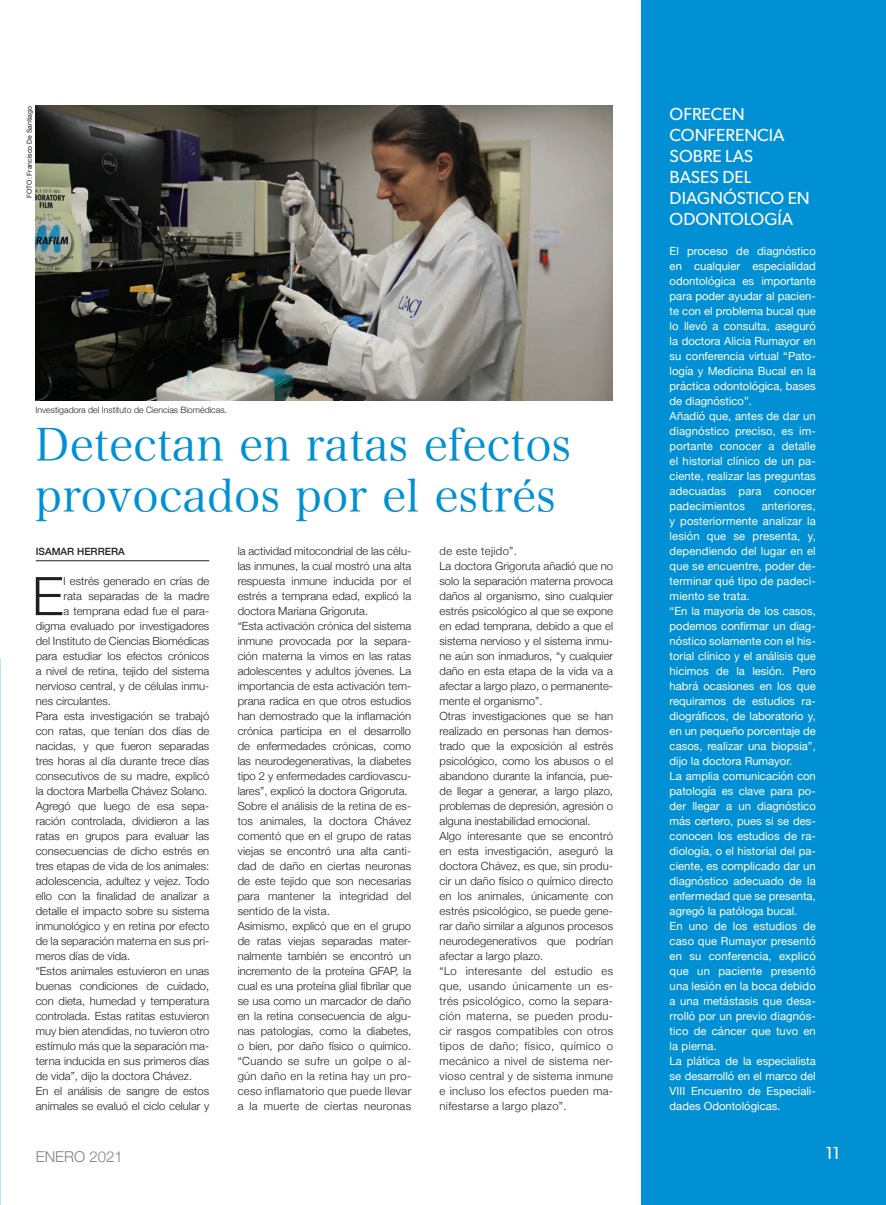
<style>
.page{position:relative;width:886px;height:1205px;background:#fff}
.page>*{position:absolute;margin:0;border:0;box-sizing:border-box;transform-origin:0 0}
.Texto{font:300 53.25px "Helvetica Neue";color:#231f20}
.Cabeza_principal{font:45px "Hira Min Pro N W3";color:#0090d3}
.Cabeza_columna{font:17.5px/21px "Gibson";color:#fff}
.t1{font:300 15px "Helvetica Neue";color:#808285}
.Texto-2{font:300 11.25px/15px "Helvetica Neue";color:#231f20;text-align:justify}
.Texto_color{font:11.25px/15px "Helvetica Neue";color:#fff;text-align:justify}
.Texto-3{font:300 11.25px "Helvetica Neue";letter-spacing:.03em;color:#231f20}
.Firma_nota{font:500 10px "Helvetica Neue";color:#231f20}
.Pie_de_foto{font:300 8.75px "Helvetica Neue";color:#231f20}
.Foto_firma{font:6.88px "Helvetica Neue";color:#231f20}
</style>
<div class="page">
<div style="left:641px;top:0;width:245px;height:1205px;background:#0090d3"></div>
<img style="left:36px;top:106px;width:577px;height:295px">
<hr style="left:36px;top:560px;width:173px;height:1px;background:#231f20">
<p class="Foto_firma" style="left:24px;top:198px;width:93px;rotate:-90deg">FOTO: Francisco De Santiago</p>
<p class="Pie_de_foto" style="left:36px;top:403px;width:193px">Investigadora del Instituto de Ciencias Biomédicas.</p>
<p class="Cabeza_principal" style="left:36px;top:406px;width:537px">Detectan en ratas efectos</p>
<p class="Cabeza_principal" style="left:36px;top:458px;width:522px">provocados por el estrés</p>
<p class="Firma_nota" style="left:36px;top:543px;width:90px">ISAMAR HERRERA</p>
<p class="Texto" style="left:32px;top:553px;width:33px">E</p>
<p class="Texto-2" style="left:64px;top:573px;width:147px">l estrés generado en crías de</p>
<p class="Texto-2" style="left:64px;top:588px;width:147px">rata separadas de la madre</p>
<p class="Texto-2" style="left:64px;top:603px;width:147px">a temprana edad fue el para-</p>
<p class="Texto-2" style="left:36px;top:618px;width:175px">digma evaluado por investigadores</p>
<p class="Texto-2" style="left:36px;top:633px;width:175px">del Instituto de Ciencias Biomédicas</p>
<p class="Texto-2" style="left:36px;top:648px;width:175px">para estudiar los efectos crónicos</p>
<p class="Texto-2" style="left:36px;top:663px;width:175px">a nivel de retina, tejido del sistema</p>
<p class="Texto-2" style="left:36px;top:678px;width:175px">nervioso central, y de células inmu-</p>
<p class="Texto-2" style="left:36px;top:693px;width:77px">nes circulantes.</p>
<p class="Texto-2" style="left:36px;top:708px;width:175px">Para esta investigación se trabajó con ratas, que tenían dos días de nacidas, y que fueron separadas tres horas al día durante trece días consecutivos de su madre, explicó la doctora Marbella Chávez Solano.</p>
<p class="Texto-2" style="left:36px;top:798px;width:175px">Agregó que luego de esa sepa&shy;ración controlada, dividieron a las ratas en grupos para evaluar las consecuencias de dicho estrés en tres etapas de vida de los animales: adolescencia, adultez y vejez. Todo ello con la finalidad de analizar a detalle el impacto sobre su sistema inmunológico y en retina por efecto de la separación materna en sus pri&shy;meros días de vida.</p>
<p class="Texto-2" style="left:36px;top:963px;width:175px">“Estos animales estuvieron en unas buenas condiciones de cuidado, con dieta, humedad y temperatura controlada. Estas ratitas estuvieron muy bien atendidas, no tuvieron otro estímulo más que la separación ma&shy;terna inducida en sus primeros días de vida”, dijo la doctora Chávez.</p>
<p class="Texto-2" style="left:36px;top:1083px;width:175px">En el análisis de sangre de estos animales se evaluó el ciclo celular y</p>
<h3 class="t1" style="left:36px;top:1144px;width:88px">ENERO 2021</h3>
<p class="Texto-2" style="left:238px;top:543px;width:175px">la actividad mitocondrial de las célu&shy;las inmunes, la cual mostró una alta respuesta inmune inducida por el estrés a temprana edad, explicó la doctora Mariana Grigoruta.</p>
<p class="Texto-2" style="left:238px;top:618px;width:175px">“Esta activación crónica del sistema inmune provocada por la separa&shy;ción materna la vimos en las ratas adolescentes y adultos jóvenes. La importancia de esta activación tem&shy;prana radica en que otros estudios han demostrado que la inflamación crónica participa en el desarrollo de enfermedades crónicas, como las neurodegenerativas, la diabetes tipo 2 y enfermedades cardiovascu&shy;lares”, explicó la doctora Grigoruta.</p>
<p class="Texto-2" style="left:238px;top:797px;width:175px">Sobre el análisis de la retina de es&shy;tos animales, la doctora Chávez comentó que en el grupo de ratas viejas se encontró una alta canti&shy;dad de daño en ciertas neuronas de este tejido que son necesarias para mantener la integridad del sentido de la vista.</p>
<p class="Texto-2" style="left:238px;top:917px;width:175px">Asimismo, explicó que en el grupo de ratas viejas separadas mater&shy;nalmente también se encontró un incremento de la proteína GFAP, la cual es una proteína glial fibrilar que se usa como un marcador de daño en la retina consecuencia de algu&shy;nas patologías, como la diabetes, o bien, por daño físico o químico. “Cuando se sufre un golpe o al&shy;gún daño en la retina hay un pro&shy;ceso inflamatorio que puede llevar a la muerte de ciertas neuronas</p>
<p class="Texto-3" style="left:439px;top:542px;width:79px">de este tejido”.</p>
<p class="Texto-2" style="left:439px;top:557px;width:175px">La doctora Grigoruta añadió que no solo la separación materna provoca daños al organismo, sino cualquier estrés psicológico al que se expone en edad temprana, debido a que el sistema nervioso y el sistema inmu&shy;ne aún son inmaduros, “y cualquier daño en esta etapa de la vida va a afectar a largo plazo, o permanente&shy;mente el organismo”.</p>
<p class="Texto-2" style="left:439px;top:707px;width:175px">Otras investigaciones que se han realizado en personas han demos&shy;trado que la exposición al estrés psicológico, como los abusos o el abandono durante la infancia, pue&shy;de llegar a generar, a largo plazo, problemas de depresión, agresión o alguna inestabilidad emocional.</p>
<p class="Texto-2" style="left:439px;top:827px;width:175px">Algo interesante que se encontró en esta investigación, aseguró la doctora Chávez, es que, sin produ&shy;cir un daño físico o químico directo en los animales, únicamente con estrés psicológico, se puede gene&shy;rar daño similar a algunos procesos neurodegenerativos que podrían afectar a largo plazo.</p>
<p class="Texto-2" style="left:439px;top:962px;width:175px">“Lo interesante del estudio es que, usando únicamente un es&shy;trés psicológico, como la separa&shy;ción materna, se pueden produ&shy;cir rasgos compatibles con otros tipos de daño; físico, químico o mecánico a nivel de sistema ner&shy;vioso central y de sistema inmune e incluso los efectos pueden ma&shy;nifestarse a largo plazo”.</p>
<p class="Cabeza_columna" style="left:670px;top:103px;width:77px">OFRECEN</p>
<p class="Cabeza_columna" style="left:670px;top:124px;width:116px">CONFERENCIA</p>
<p class="Cabeza_columna" style="left:670px;top:145px;width:85px">SOBRE LAS</p>
<p class="Cabeza_columna" style="left:670px;top:166px;width:83px">BASES DEL</p>
<p class="Cabeza_columna" style="left:670px;top:187px;width:142px">DIAGNÓSTICO EN<br>ODONTOLOGÍA</p>
<p class="Texto_color" style="left:670px;top:244px;width:148px">El proceso de diagnóstico en cualquier especialidad odontológica es importante para poder ayudar al pacien&shy;te con el problema bucal que lo llevó a consulta, aseguró la doctora Alicia Rumayor en su conferencia virtual “Pato&shy;logía y Medicina Bucal en la práctica odontológica, bases de diagnóstico”.</p>
<p class="Texto_color" style="left:670px;top:409px;width:148px">Añadió que, antes de dar un diagnóstico preciso, es im&shy;portante conocer a detalle el historial clínico de un pa&shy;ciente, realizar las preguntas adecuadas para conocer padecimientos</p>
<p class="Texto_color" style="left:670px;top:499px;width:148px;text-indent:92px">anteriores, y posteriormente analizar la lesión que se presenta, y, dependiendo del lugar en el que se encuentre, poder de&shy;terminar qué tipo de padeci&shy;miento se trata.</p>
<p class="Texto_color" style="left:670px;top:604px;width:148px">“En la mayoría de los casos, podemos confirmar un diag&shy;nóstico solamente con el his&shy;torial clínico y el análisis que hicimos de la lesión. Pero habrá ocasiones en los que requiramos de estudios ra&shy;diográficos, de laboratorio y, en un pequeño porcentaje de casos, realizar una biopsia”, dijo la doctora Rumayor.</p>
<p class="Texto_color" style="left:670px;top:769px;width:148px">La amplia comunicación con patología es clave para po&shy;der llegar a un diagnóstico más certero, pues si se des&shy;conocen los estudios de ra&shy;diología, o el historial del pa&shy;ciente, es complicado dar un diagnóstico adecuado de la enfermedad que se presenta, agregó la patóloga bucal.</p>
<p class="Texto_color" style="left:670px;top:919px;width:148px">En uno de los estudios de caso que Rumayor presentó en su conferencia, explicó que un paciente presentó una lesión en la boca debido a una metástasis que desa&shy;rrolló por un previo diagnós&shy;tico de cáncer que tuvo en la pierna.</p>
<p class="Texto_color" style="left:670px;top:1054px;width:148px">La plática de la especialista se desarrolló en el marco del VIII Encuentro de Especiali&shy;dades Odontológicas.</p>
<p class="Cabeza_columna" style="left:825px;top:1142px;width:16px">11</p>
</div>
